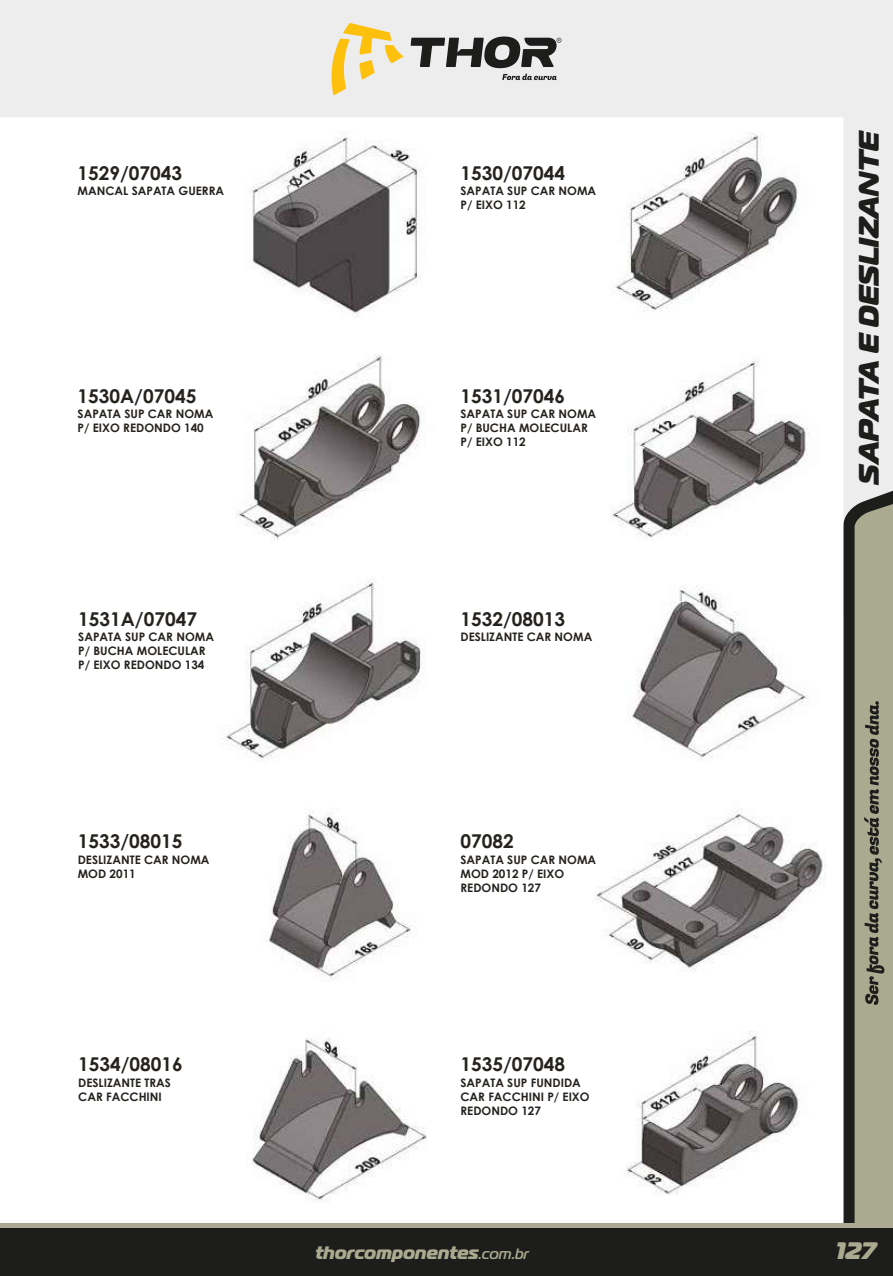
<style>
.page{position:relative;width:893px;height:1276px;background:#fff}
.page>*{position:absolute;margin:0;border:0;box-sizing:border-box;transform-origin:0 0}
.t1{font:italic 800 28.2px "Magistral";color:#1d1d1b}
.t2{font:italic 800 23.85px "Magistral";color:#aaaa90}
.t3{font:700 19.05px "Century Gothic";color:#26231e}
.t4{font:italic 800 18px "Magistral";color:#aaaa90}
.t5{font:700 11.7px/14.1px "Century Gothic";color:#26231e}
.s1{font-weight:500;font-size:15px}
</style>
<div class="page">
<svg style="left:0;top:0;width:893px;height:541px"></svg>
<svg style="left:411px;top:36px;width:150px;height:32px;background:#7b7b7a"></svg>
<svg style="left:502px;top:74px;width:55px;height:6px"></svg>
<svg style="left:331px;top:23px;width:72px;height:72px;background:#f1dea5"></svg>
<div style="left:0;top:1223px;width:893px;height:53px;background:#aaaa90"></div>
<div style="left:0;top:1228px;width:893px;height:48px;background:#1d1d1b"></div>
<svg style="left:843px;top:483px;width:50px;height:740px;background:#858573"></svg>
<img style="left:210px;top:132px;width:233px;height:185px">
<img style="left:593px;top:132px;width:233px;height:185px">
<img style="left:210px;top:354px;width:233px;height:186px">
<img style="left:593px;top:354px;width:233px;height:186px">
<img style="left:224px;top:581px;width:199px;height:179px">
<img style="left:632px;top:585px;width:176px;height:173px">
<img style="left:268px;top:812px;width:144px;height:170px">
<img style="left:596px;top:811px;width:230px;height:160px">
<img style="left:626px;top:1031px;width:174px;height:164px">
<img style="left:252px;top:1039px;width:175px;height:162px">
<h3 class="t3" style="left:78px;top:158px;width:106px">1529/07043</h3>
<p class="t5" style="left:78px;top:183px;width:148px">MANCAL SAPATA GUERRA</p>
<h3 class="t3" style="left:78px;top:381px;width:120px">1530A/07045</h3>
<p class="t5" style="left:78px;top:406px;width:137px">SAPATA SUP CAR NOMA<br>P/ EIXO REDONDO 140</p>
<h3 class="t3" style="left:78px;top:604px;width:120px">1531A/07047</h3>
<p class="t5" style="left:78px;top:629px;width:137px">SAPATA SUP CAR NOMA<br>P/ BUCHA MOLECULAR<br>P/ EIXO REDONDO 134</p>
<h3 class="t3" style="left:78px;top:827px;width:106px">1533/08015</h3>
<p class="t5" style="left:78px;top:852px;width:133px">DESLIZANTE CAR NOMA<br>MOD 2011</p>
<h3 class="t3" style="left:78px;top:1050px;width:106px">1534/08016</h3>
<p class="t5" style="left:78px;top:1074px;width:94px">DESLIZANTE TRAS<br>CAR FACCHINI</p>
<h3 class="t3" style="left:460px;top:158px;width:106px">1530/07044</h3>
<p class="t5" style="left:460px;top:183px;width:137px">SAPATA SUP CAR NOMA<br>P/ EIXO 112</p>
<h3 class="t3" style="left:460px;top:381px;width:106px">1531/07046</h3>
<p class="t5" style="left:460px;top:406px;width:137px">SAPATA SUP CAR NOMA<br>P/ BUCHA MOLECULAR<br>P/ EIXO 112</p>
<h3 class="t3" style="left:460px;top:604px;width:106px">1532/08013</h3>
<p class="t5" style="left:460px;top:629px;width:133px">DESLIZANTE CAR NOMA</p>
<h3 class="t3" style="left:460px;top:827px;width:55px">07082</h3>
<p class="t5" style="left:460px;top:852px;width:137px">SAPATA SUP CAR NOMA<br>MOD 2012 P/ EIXO<br>REDONDO 127</p>
<h3 class="t3" style="left:460px;top:1050px;width:106px">1535/07048</h3>
<p class="t5" style="left:460px;top:1074px;width:131px">SAPATA SUP FUNDIDA<br>CAR FACCHINI P/ EIXO<br>REDONDO 127</p>
<h3 class="t4" style="left:315px;top:1240px;width:215px">thorcomponentes<span class="s1">.com.br</span></h3>
<h1 class="t1" style="left:850px;top:484px;width:356px;rotate:-90deg">SAPATA E DESLIZANTE</h1>
<h2 class="t2" style="left:835px;top:1234px;width:41px">127</h2>
</div>
